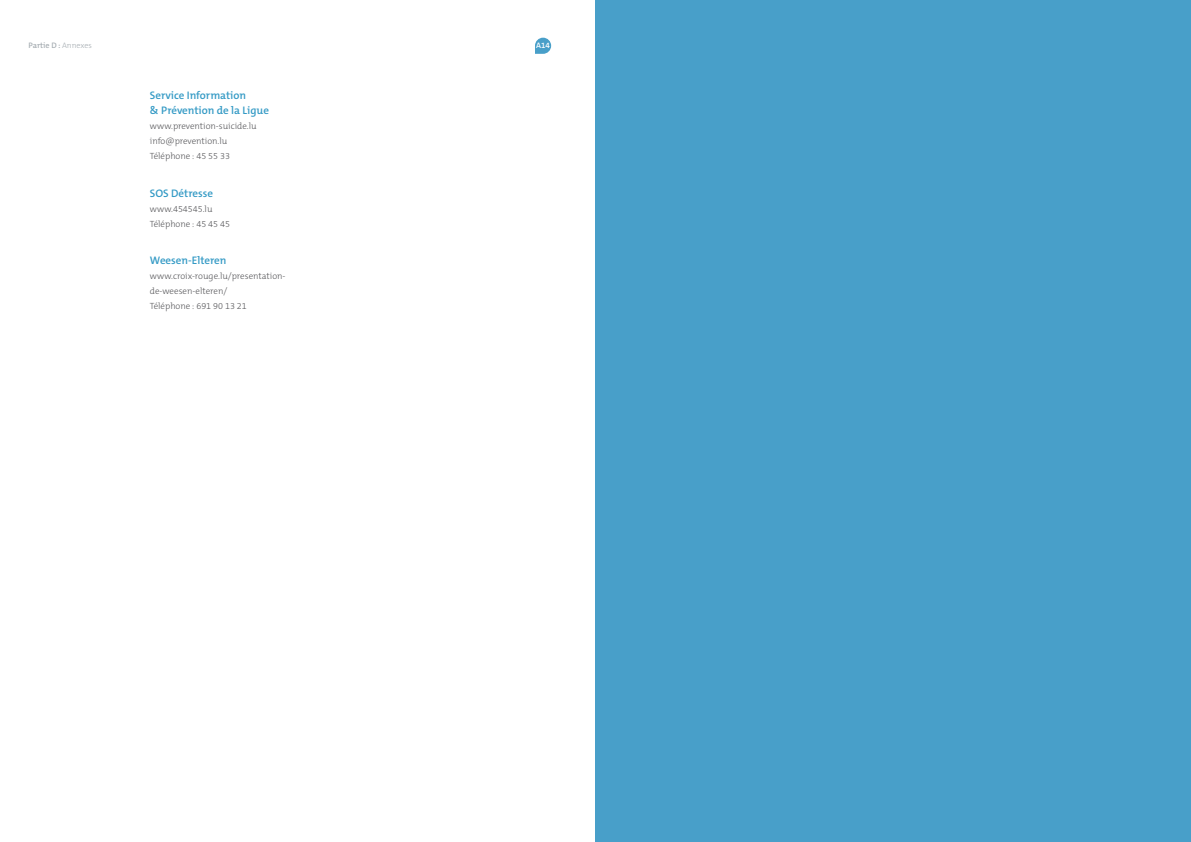
<style>
.page{position:relative;width:1191px;height:842px;background:#fff}
.page>*{position:absolute;margin:0;border:0;box-sizing:border-box;transform-origin:0 0}
.t1{font:600 11px/15px "The Mix C5";color:#349ac5}
.t2{font:300 9px/15px "The Mix C5";color:#58585b}
.t3{font:600 8px "The Mix C5";color:#a7aeb3}
.t4{font:600 8px "The Mix C5";color:#fff}
.s1{font-weight:300}
</style>
<div class="page">
<svg style="left:535px;top:38px;width:16px;height:16px"></svg>
<div style="left:595px;top:0;width:596px;height:842px;background:#489fc9"></div>
<p class="t3" style="left:28px;top:41px;width:65px">Partie D : <span class="s1">Annexes</span></p>
<p class="t4" style="left:536px;top:41px;width:15px">A14</p>
<p class="t1" style="left:150px;top:88px;width:121px">Service Information<br>&amp; Prévention de la Ligue</p>
<p class="t2" style="left:150px;top:119px;width:108px">www.prevention-suicide.lu info@prevention.lu<br>Téléphone : 45 55 33</p>
<p class="t1" style="left:150px;top:186px;width:65px">SOS Détresse</p>
<p class="t2" style="left:150px;top:201px;width:82px">www.454545.lu<br>Téléphone : 45 45 45</p>
<p class="t1" style="left:150px;top:253px;width:78px">Weesen-Elteren</p>
<p class="t2" style="left:150px;top:269px;width:137px">www.croix-rouge.lu/presentation&shy;de-weesen-elteren/<br>Téléphone : 691 90 13 21</p>
</div>
